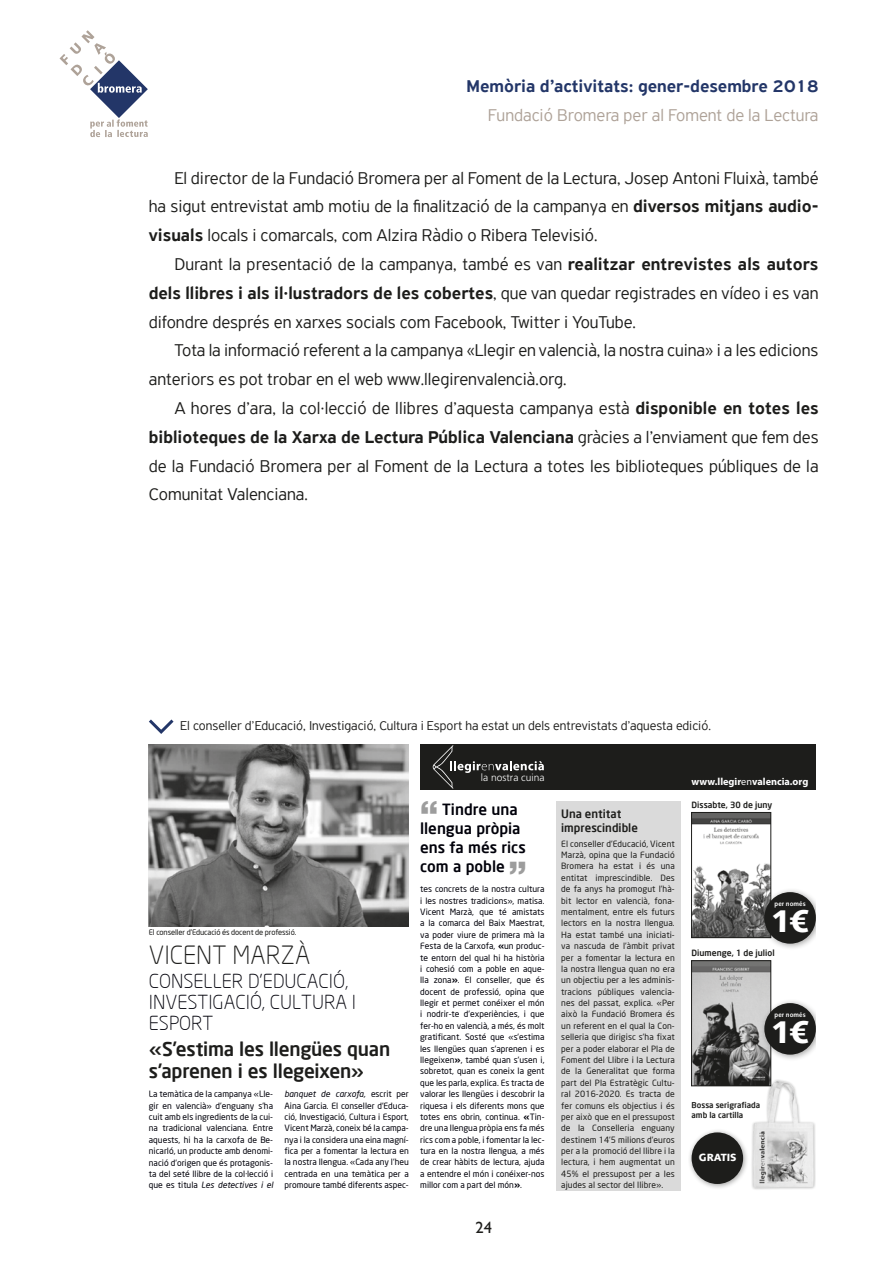
<style>
.page{position:relative;width:893px;height:1263px;background:#fff}
.page>*{position:absolute;margin:0;border:0;box-sizing:border-box;transform-origin:0 0}
.t1{font:900 35.1px "Helvetica LT Std";color:#9d9d9d}
.t2{font:900 31.35px "Syntax LT Std";color:#fff}
.t3{font:300 24.6px "Neo Sans";color:#1d1d1b}
.t4{font:300 19.05px/20.9px "Neo Sans";color:#00000a}
.t5{font:500 19.05px/22.8px "Neo Sans";letter-spacing:-.015em;color:#1d1d1b}
.t6{font:300 18px/28.8px "PF Highway Sans Pro";color:#1d1d1b;text-align:justify}
.t7{font:500 18px "PF Highway Sans Pro";color:#233668}
.t8{font:300 18px "PF Highway Sans Pro";color:#aea298}
.t9{font:16.5px "Gill Sans Std";color:#1d1d1b}
.t10{font:500 15.15px/19px "Neo Sans";color:#00000a}
.t11{font:300 13.5px "PF Highway Sans Pro";color:#1d1d1b}
.t12{font:500 11.4px/14.2px "Neo Sans";color:#1d1d1b}
.t13{font:900 10.5px "Syntax LT Std";letter-spacing:.005em;color:#fff}
.t14{font:700 10.2px "Myriad Pro";color:#fff}
.t15{font:300 10.2px "Frutiger LT Std";color:#fff}
.t16{font:8.55px/11.4px "Neo Sans";color:#00000a;text-align:justify}
.t17{font:8.55px/11.4px "Neo Sans";letter-spacing:.01em;color:#1d1d1b;text-align:justify}
.t18{font:500 8.55px "Neo Sans";color:#1d1d1b}
.t19{font:500 8.1px/9.6px "Neo Sans";color:#1d1d1b}
.t20{font:7.65px "Neo Sans";letter-spacing:-.015em;color:#1d1d1b}
.t21{font:700 6.75px "Syntax LT Std";letter-spacing:.02em;color:#fff}
.s1{font-weight:500}
.s2{font-style:italic}
.s3{font-weight:700}
.s4{font-weight:400}
</style>
<div class="page">
<img style="left:741px;top:1074px;width:75px;height:116px">
<div style="left:420px;top:744px;width:396px;height:45px;background:#1d1d1b"></div>
<img style="left:149px;top:744px;width:260px;height:182px">
<div style="left:688px;top:1128px;width:61px;height:62px;background:#1d1d1b;opacity:.4"></div>
<div style="left:692px;top:1132px;width:51px;height:52px;background:#1d1d1b;border-radius:50%"></div>
<div style="left:556px;top:801px;width:124px;height:390px;background:#dadada"></div>
<svg style="left:433px;top:745px;width:111px;height:44px"></svg>
<img style="left:693px;top:962px;width:76px;height:122px">
<div style="left:691px;top:960px;width:80px;height:126px;border:1px solid #1d1d1b"></div>
<img style="left:693px;top:814px;width:76px;height:122px">
<div style="left:691px;top:812px;width:80px;height:126px;border:1px solid #1d1d1b"></div>
<div style="left:760px;top:888px;width:56px;height:63px;background:#1d1d1b;opacity:.4"></div>
<div style="left:764px;top:892px;width:52px;height:52px;background:#1d1d1b;border-radius:50%"></div>
<div style="left:760px;top:999px;width:56px;height:63px;background:#1d1d1b;opacity:.4"></div>
<div style="left:764px;top:1003px;width:52px;height:51px;background:#1d1d1b;border-radius:50%"></div>
<svg style="left:60px;top:30px;width:88px;height:107px"></svg>
<svg style="left:149px;top:719px;width:25px;height:15px"></svg>
<h3 class="t7" style="left:467px;top:76px;width:353px">Memòria d’activitats: gener-desembre 2018</h3>
<h3 class="t8" style="left:488px;top:105px;width:332px">Fundació Bromera per al Foment de la Lectura</h3>
<p class="t6" style="left:149px;top:163px;width:671px;text-indent:26px">El director de la Fundació Bromera per al Foment de la Lectura, Josep Antoni Fluixà, també ha sigut entrevistat amb motiu de la finalització de la campanya en <span class="s1">diversos mitjans audio&shy;visuals</span> locals i comarcals, com Alzira Ràdio o Ribera Televisió.</p>
<p class="t6" style="left:149px;top:250px;width:671px;text-indent:26px">Durant la presentació de la campanya, també es van <span class="s1">realitzar entrevistes als autors dels llibres i als il·lustradors de les cobertes</span>, que van quedar registrades en vídeo i es van difondre després en xarxes socials com Facebook, Twitter i YouTube.</p>
<h3 class="t6" style="left:149px;top:336px;width:671px;text-indent:26px">Tota la informació referent a la campanya «Llegir en valencià, la nostra cuina» i a les edicions anteriors es pot trobar en el web www.llegirenvalencià.org.</h3>
<p class="t6" style="left:149px;top:394px;width:671px;text-indent:26px">A hores d’ara, la col·lecció de llibres d’aquesta campanya està <span class="s1">disponible en totes les biblioteques de la Xarxa de Lectura Pública Valenciana</span> gràcies a l’enviament que fem des de la Fundació Bromera per al Foment de la Lectura a totes les biblioteques públiques de la Comunitat Valenciana.</p>
<h3 class="t11" style="left:180px;top:717px;width:532px">El conseller d’Educació, Investigació, Cultura i Esport ha estat un dels entrevistats d’aquesta edició.</h3>
<p class="t20" style="left:149px;top:927px;width:149px">El conseller d’Educació és docent de professió.</p>
<h3 class="t3" style="left:149px;top:940px;width:163px">VICENT MARZÀ</h3>
<h3 class="t4" style="left:149px;top:970px;width:209px">CONSELLER D’EDUCACIÓ,<br>INVESTIGACIÓ, CULTURA I<br>ESPORT</h3>
<h3 class="t5" style="left:149px;top:1037px;width:243px">«S’estima les llengües quan s’aprenen i es llegeixen»</h3>
<p class="t16" style="left:149px;top:1088px;width:126px">La temàtica de la campanya «Lle&shy;gir en valencià» d’enguany s’ha cuit amb els ingredients de la cui&shy;na tradicional valenciana. Entre aquests, hi ha la carxofa de Be&shy;nicarló, un producte amb denomi&shy;nació d’origen que és protagonis&shy;ta del seté llibre de la col·lecció i que es titula <span class="s2">Les detectives i el</span></p>
<p class="t16" style="left:284px;top:1088px;width:126px"><span class="s2">banquet de carxofa,</span> escrit per Aina Garcia. El conseller d’Educa&shy;ció, Investigació, Cultura i Esport, Vicent Marzà, coneix bé la campa&shy;nya i la considera una eina magní&shy;fica per a fomentar la lectura en la nostra llengua. «Cada any l’heu centrada en una temàtica per a promoure també diferents aspec-</p>
<p class="t15" style="left:481px;top:772px;width:65px">la nostra cuina</p>
<h1 class="t1" style="left:420px;top:792px;width:19px">“</h1>
<h3 class="t10" style="left:420px;top:799px;width:107px;text-indent:22px">Tindre una llengua pròpia ens fa més rics com a poble</h3>
<h1 class="t1" style="left:509px;top:851px;width:19px">”</h1>
<p class="t16" style="left:420px;top:883px;width:126px">tes concrets de la nostra cultura i les nostres tradicions», matisa.<br>Vicent Marzà, que té amistats a la comarca del Baix Maestrat, va poder viure de primera mà la Festa de la Carxofa, <span class="s3">«</span>un produc&shy;te entorn del qual hi ha història i cohesió com a poble en aque&shy;lla zona<span class="s3">»</span>. El conseller, que és docent de professió, opina que llegir et permet conéixer el món i nodrir-te d’experiències, i que fer-ho en valencià, a més, és molt gratificant. Sosté que «s’estima les llengües quan s’aprenen i es llegeixen<span class="s3">»</span>, també quan s’usen i, sobretot, quan es coneix la gent que les parla, explica. Es tracta de valorar les llengües i descobrir la riquesa i els diferents mons que totes ens obrin, continua. <span class="s3">«</span>Tin&shy;dre una llengua pròpia ens fa més rics com a poble, i fomentar la lec&shy;tura en la nostra llengua, a més de crear hàbits de lectura, ajuda a entendre el món i conéixer-nos millor com a part del món<span class="s3">»</span>.</p>
<h3 class="t9" style="left:475px;top:1218px;width:18px">24</h3>
<h3 class="t12" style="left:561px;top:806px;width:78px">Una entitat imprescindible</h3>
<p class="t17" style="left:561px;top:838px;width:115px">El conseller d’Educació, Vicent Marzà, opina que la Fundació Bromera ha estat i és una entitat imprescindible. Des de fa anys ha promogut l’hà&shy;bit lector en valencià, fona&shy;mentalment, entre els futurs lectors en la nostra llengua.<br>Ha estat també una iniciati&shy;va nascuda de l’àmbit privat per a fomentar la lectura en la nostra llengua quan no era un objectiu per a les adminis&shy;tracions públiques valencia&shy;nes del passat, explica. «Per això la Fundació Bromera és un referent en el qual la Con&shy;selleria que dirigisc s’ha fixat per a poder elaborar el Pla de Foment del Llibre i la Lectura de la Generalitat que forma part del Pla Estratègic Cultu&shy;ral 2016-2020. Es tracta de fer comuns els objectius i és per això que en el pressupost de la Conselleria enguany destinem 14’5 milions d’euros per a la promoció del llibre i la lectura, i hem augmentat un 45% el pressupost per a les ajudes al sector del llibre».</p>
<p class="t14" style="left:692px;top:775px;width:118px">www.llegir<span class="s4">en</span>valencia.org</p>
<p class="t18" style="left:692px;top:799px;width:82px">Dissabte, 30 de juny</p>
<p class="t21" style="left:774px;top:900px;width:33px">per només</p>
<h2 class="t2" style="left:771px;top:902px;width:40px">1€</h2>
<p class="t18" style="left:692px;top:947px;width:85px">Diumenge, 1 de juliol</p>
<p class="t21" style="left:774px;top:1011px;width:33px">per només</p>
<h2 class="t2" style="left:771px;top:1013px;width:40px">1€</h2>
<p class="t19" style="left:692px;top:1100px;width:70px">Bossa serigrafiada amb la cartilla</p>
<p class="t13" style="left:699px;top:1151px;width:39px">GRATIS</p>
</div>
